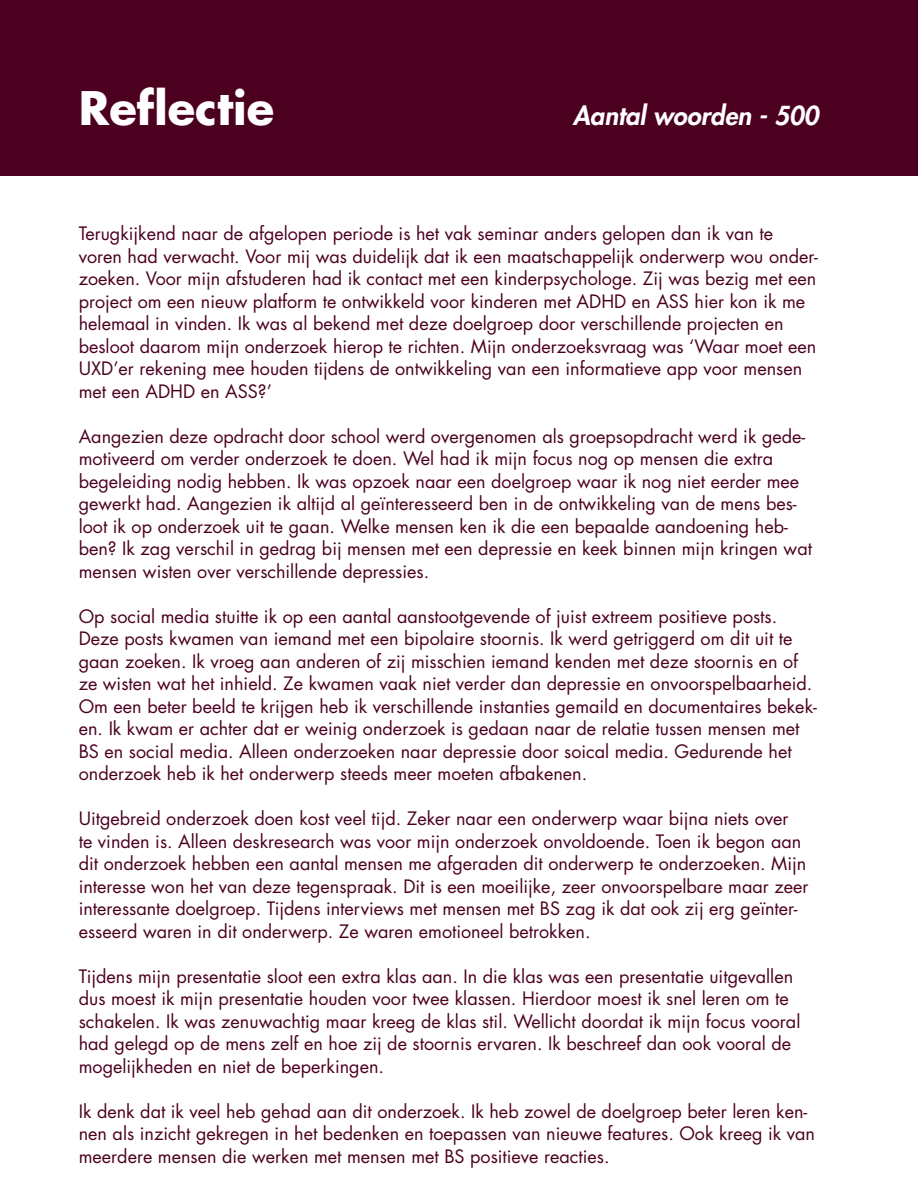
<style>
.page{position:relative;width:918px;height:1188px;background:#fff}
.page>*{position:absolute;margin:0;border:0;box-sizing:border-box;transform-origin:0 0}
.t1{font:700 45px "Futura Std";color:#fff}
.t2{font:italic 800 25.5px "Futura Std";color:#fff}
.t3{font:18px/22.5px "Futura Std";color:#4c0020}
</style>
<div class="page">
<div style="left:1px;top:0;width:917px;height:176px;background:#4c0020"></div>
<h1 class="t1" style="left:79px;top:78px;width:197px">Reflectie</h1>
<h2 class="t2" style="left:573px;top:99px;width:247px">Aantal woorden - 500</h2>
<p class="t3" style="left:79px;top:223px;width:741px">Terugkijkend naar de afgelopen periode is het vak seminar anders gelopen dan ik van te voren had verwacht. Voor mij was duidelijk dat ik een maatschappelijk onderwerp wou onder&shy;zoeken. Voor mijn afstuderen had ik contact met een kinderpsychologe. Zij was bezig met een project om een nieuw platform te ontwikkeld voor kinderen met ADHD en ASS hier kon ik me helemaal in vinden. Ik was al bekend met deze doelgroep door verschillende projecten en besloot daarom mijn onderzoek hierop te richten. Mijn onderzoeksvraag was ‘Waar moet een UXD’er rekening mee houden tijdens de ontwikkeling van een informatieve app voor mensen met een ADHD en ASS?’</p>
<p class="t3" style="left:79px;top:425px;width:735px">Aangezien deze opdracht door school werd overgenomen als groepsopdracht werd ik gede&shy;motiveerd om verder onderzoek te doen. Wel had ik mijn focus nog op mensen die extra begeleiding nodig hebben. Ik was opzoek naar een doelgroep waar ik nog niet eerder mee gewerkt had. Aangezien ik altijd al geïnteresseerd ben in de ontwikkeling van de mens bes&shy;loot ik op onderzoek uit te gaan. Welke mensen ken ik die een bepaalde aandoening heb&shy;ben? Ik zag verschil in gedrag bij mensen met een depressie en keek binnen mijn kringen wat mensen wisten over verschillende depressies.</p>
<p class="t3" style="left:79px;top:605px;width:740px">Op social media stuitte ik op een aantal aanstootgevende of juist extreem positieve posts.<br>Deze posts kwamen van iemand met een bipolaire stoornis. Ik werd getriggerd om dit uit te gaan zoeken. Ik vroeg aan anderen of zij misschien iemand kenden met deze stoornis en of ze wisten wat het inhield. Ze kwamen vaak niet verder dan depressie en onvoorspelbaarheid.<br>Om een beter beeld te krijgen heb ik verschillende instanties gemaild en documentaires bekek&shy;en. Ik kwam er achter dat er weinig onderzoek is gedaan naar de relatie tussen mensen met BS en social media. Alleen onderzoeken naar depressie door soical media. Gedurende het onderzoek heb ik het onderwerp steeds meer moeten afbakenen.</p>
<p class="t3" style="left:79px;top:808px;width:731px">Uitgebreid onderzoek doen kost veel tijd. Zeker naar een onderwerp waar bijna niets over<br>te vinden is. Alleen deskresearch was voor mijn onderzoek onvoldoende. Toen ik begon aan dit onderzoek hebben een aantal mensen me afgeraden dit onderwerp te onderzoeken. Mijn interesse won het van deze tegenspraak. Dit is een moeilijke, zeer onvoorspelbare maar zeer interessante doelgroep. Tijdens interviews met mensen met BS zag ik dat ook zij erg geïnter&shy;esseerd waren in dit onderwerp. Ze waren emotioneel betrokken.</p>
<p class="t3" style="left:79px;top:965px;width:723px">Tijdens mijn presentatie sloot een extra klas aan. In die klas was een presentatie uitgevallen dus moest ik mijn presentatie houden voor twee klassen. Hierdoor moest ik snel leren om te schakelen. Ik was zenuwachtig maar kreeg de klas stil. Wellicht doordat ik mijn focus vooral had gelegd op de mens zelf en hoe zij de stoornis ervaren. Ik beschreef dan ook vooral de mogelijkheden en niet de beperkingen.</p>
<p class="t3" style="left:79px;top:1100px;width:738px">Ik denk dat ik veel heb gehad aan dit onderzoek. Ik heb zowel de doelgroep beter leren ken&shy;nen als inzicht gekregen in het bedenken en toepassen van nieuwe features. Ook kreeg ik van meerdere mensen die werken met mensen met BS positieve reacties.</p>
</div>
